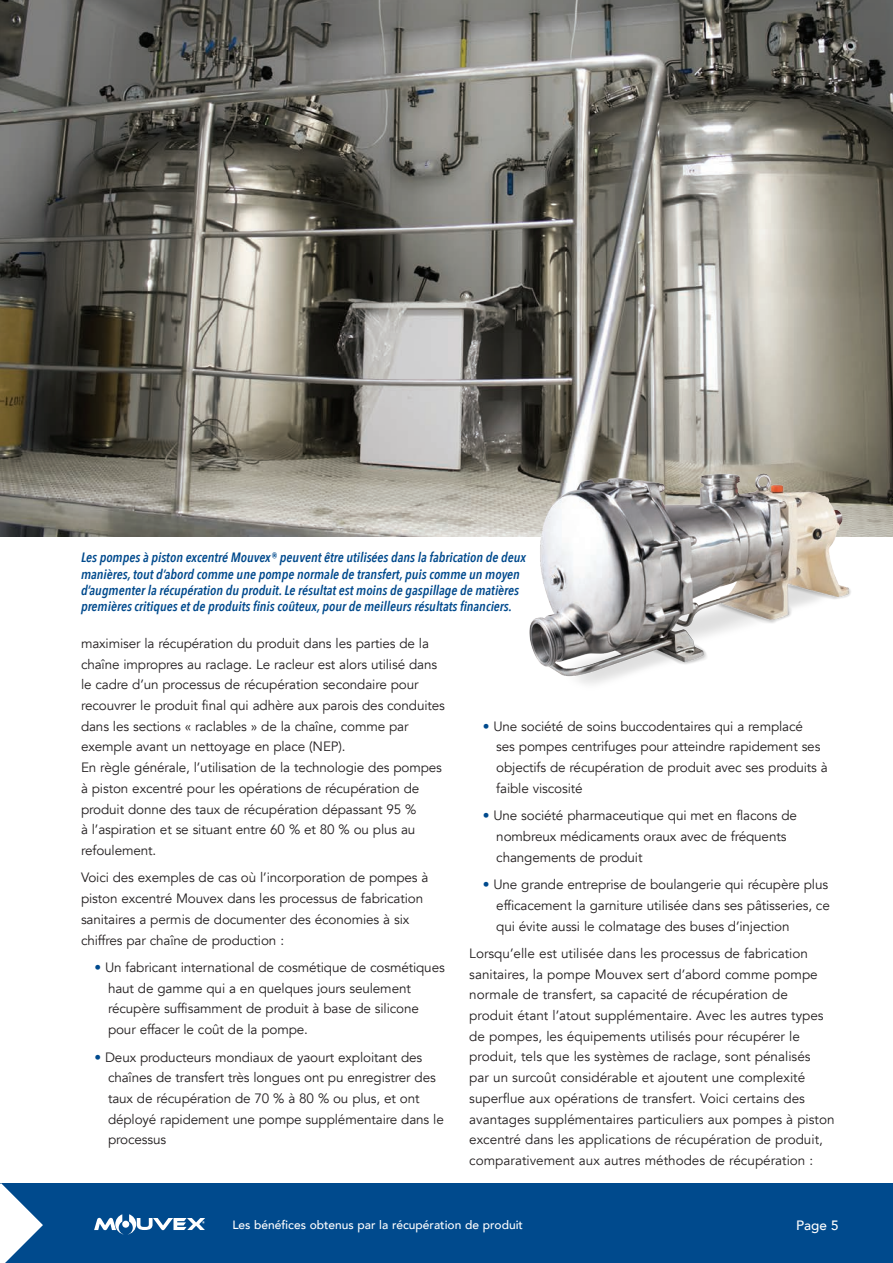
<style>
.page{position:relative;width:893px;height:1263px;background:#fff}
.page>*{position:absolute;margin:0;border:0;box-sizing:border-box;transform-origin:0 0}
.t1{font:13.5px/20.7px "Avenir";letter-spacing:-.01em;color:#231f20}
.t2{font:italic 600 13.5px/16.2px "Avenir Next Condensed";color:#004a8d}
.t3{font:500 13.5px "Avenir";color:#fff}
.t4{font:500 12px "Avenir";color:#fff}
.s1{color:#004a8d}
</style>
<div class="page">
<img style="left:0;top:0;width:893px;height:536px">
<div style="left:0;top:1183px;width:893px;height:80px;background:#004a8d"></div>
<img style="left:481px;top:417px;width:412px;height:267px">
<svg style="left:0;top:1183px;width:43px;height:80px"></svg>
<svg style="left:94px;top:1214px;width:111px;height:20px"></svg>
<p class="t2" style="left:81px;top:550px;width:446px">Les pompes à piston excentré Mouvex® peuvent être utilisées dans la fabrication de deux manières, tout d’abord comme une pompe normale de transfert, puis comme un moyen d’augmenter la récupération du produit. Le résultat est moins de gaspillage de matières premières critiques et de produits finis coûteux, pour de meilleurs résultats financiers.</p>
<p class="t1" style="left:81px;top:633px;width:365px">maximiser la récupération du produit dans les parties de la chaîne impropres au raclage. Le racleur est alors utilisé dans le cadre d’un processus de récupération secondaire pour recouvrer le produit final qui adhère aux parois des conduites dans les sections « raclables » de la chaîne, comme par exemple avant un nettoyage en place (NEP).<br>En règle générale, l’utilisation de la technologie des pompes à piston excentré pour les opérations de récupération de produit donne des taux de récupération dépassant 95 %<br>à l’aspiration et se situant entre 60 % et 80 % ou plus au refoulement.</p>
<p class="t1" style="left:81px;top:868px;width:349px">Voici des exemples de cas où l’incorporation de pompes à piston excentré Mouvex dans les processus de fabrication sanitaires a permis de documenter des économies à six chiffres par chaîne de production :</p>
<p class="t1" style="left:108px;top:957px;width:338px;text-indent:-14px"><span class="s1">•</span> Un fabricant international de cosmétique de cosmétiques haut de gamme qui a en quelques jours seulement récupère suffisamment de produit à base de silicone pour effacer le coût de la pompe.</p>
<p class="t1" style="left:108px;top:1047px;width:337px;text-indent:-14px"><span class="s1">•</span> Deux producteurs mondiaux de yaourt exploitant des chaînes de transfert très longues ont pu enregistrer des taux de récupération de 70 % à 80 % ou plus, et ont déployé rapidement une pompe supplémentaire dans le processus</p>
<p class="t1" style="left:496px;top:716px;width:333px;text-indent:-14px"><span class="s1">•</span> Une société de soins buccodentaires qui a remplacé<br>ses pompes centrifuges pour atteindre rapidement ses objectifs de récupération de produit avec ses produits à faible viscosité</p>
<p class="t1" style="left:496px;top:805px;width:302px;text-indent:-14px"><span class="s1">•</span> Une société pharmaceutique qui met en flacons de nombreux médicaments oraux avec de fréquents changements de produit</p>
<p class="t1" style="left:496px;top:874px;width:335px;text-indent:-14px"><span class="s1">•</span> Une grande entreprise de boulangerie qui récupère plus efficacement la garniture utilisée dans ses pâtisseries, ce qui évite aussi le colmatage des buses d’injection</p>
<p class="t1" style="left:469px;top:943px;width:367px">Lorsqu’elle est utilisée dans les processus de fabrication sanitaires, la pompe Mouvex sert d’abord comme pompe normale de transfert, sa capacité de récupération de produit étant l’atout supplémentaire. Avec les autres types de pompes, les équipements utilisés pour récupérer le produit, tels que les systèmes de raclage, sont pénalisés<br>par un surcoût considérable et ajoutent une complexité superflue aux opérations de transfert. Voici certains des avantages supplémentaires particuliers aux pompes à piston excentré dans les applications de récupération de produit, comparativement aux autres méthodes de récupération :</p>
<p class="t4" style="left:232px;top:1214px;width:292px">Les bénéfices obtenus par la récupération de produit</p>
<p class="t3" style="left:796px;top:1213px;width:44px">Page 5</p>
</div>
